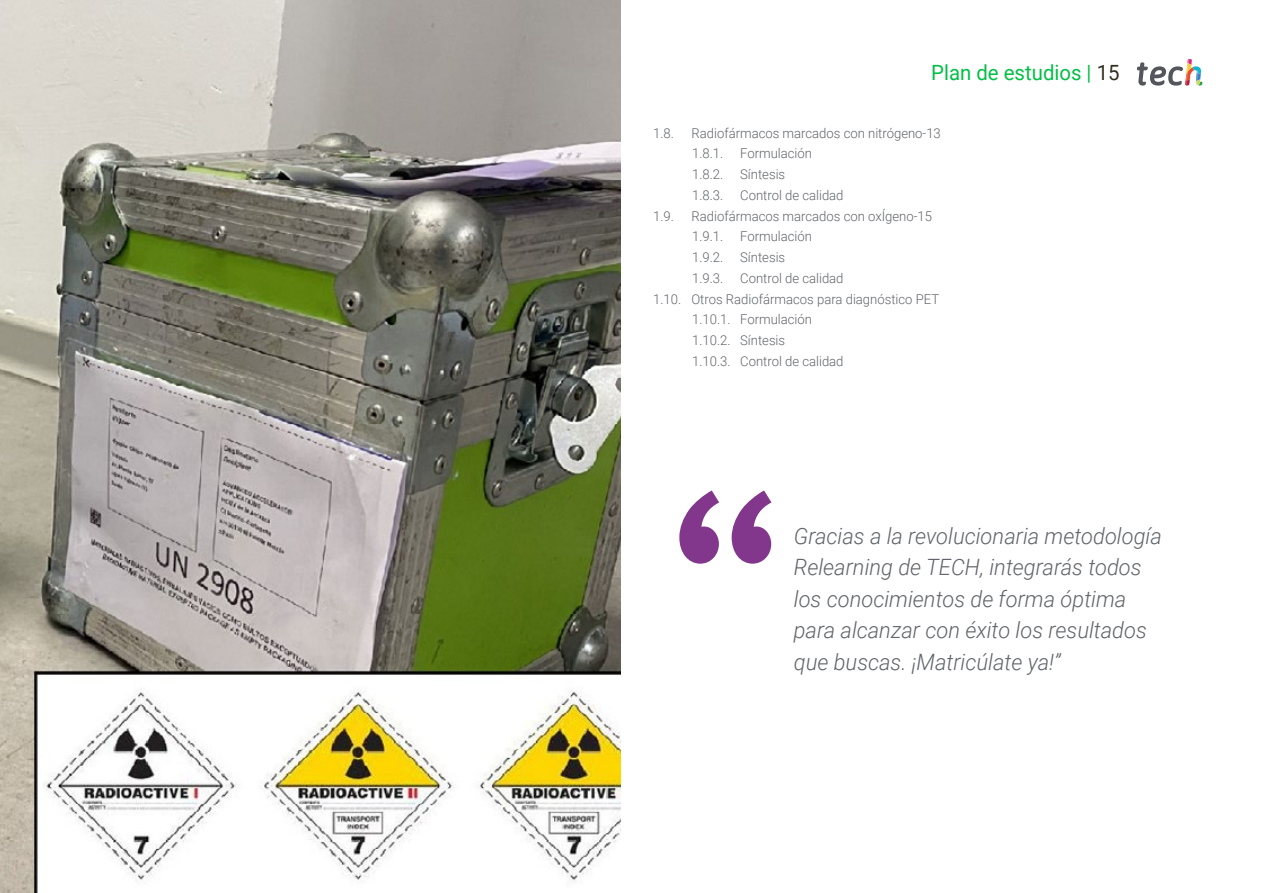
<style>
.page{position:relative;width:1263px;height:893px;background:#fff}
.page>*{position:absolute;margin:0;border:0;box-sizing:border-box;transform-origin:0 0}
.t1{font:italic 300 22.5px/31.5px "Roboto";color:#61646a}
.t2{font:21px "Roboto";color:#04be46}
.t3{font:300 13.5px/20.7px "Roboto";color:#61646a}
.s1{color:#312e20}
</style>
<div class="page">
<img style="left:0;top:0;width:621px;height:893px">
<svg style="left:679px;top:490px;width:92px;height:74px"></svg>
<svg style="left:1137px;top:59px;width:65px;height:27px"></svg>
<h2 class="t2" style="left:931px;top:57px;width:190px">Plan de estudios | <span class="s1">15</span></h2>
<p class="t3" style="left:653px;top:122px;width:22px">1.8.</p>
<p class="t3" style="left:691px;top:122px;width:251px">Radiofármacos marcados con nitrógeno-13<br>1.8.1. Formulación<br>1.8.2. Síntesis<br>1.8.3. Control de calidad</p>
<p class="t3" style="left:653px;top:205px;width:22px">1.9.</p>
<p class="t3" style="left:691px;top:205px;width:242px">Radiofármacos marcados con oxÍgeno-15</p>
<p class="t3" style="left:692px;top:226px;width:121px">1.9.1. Formulación</p>
<p class="t3" style="left:692px;top:247px;width:95px">1.9.2. Síntesis</p>
<p class="t3" style="left:692px;top:267px;width:153px">1.9.3. Control de calidad</p>
<p class="t3" style="left:653px;top:288px;width:288px">1.10. Otros Radiofármacos para diagnóstico PET</p>
<p class="t3" style="left:692px;top:309px;width:121px">1.10.1. Formulación</p>
<p class="t3" style="left:692px;top:330px;width:95px">1.10.2. Síntesis</p>
<p class="t3" style="left:692px;top:350px;width:153px">1.10.3. Control de calidad</p>
<h1 class="t1" style="left:794px;top:519px;width:370px">Gracias a la revolucionaria metodología Relearning de TECH, integrarás todos los conocimientos de forma óptima para alcanzar con éxito los resultados que buscas. ¡Matricúlate ya!”</h1>
</div>
